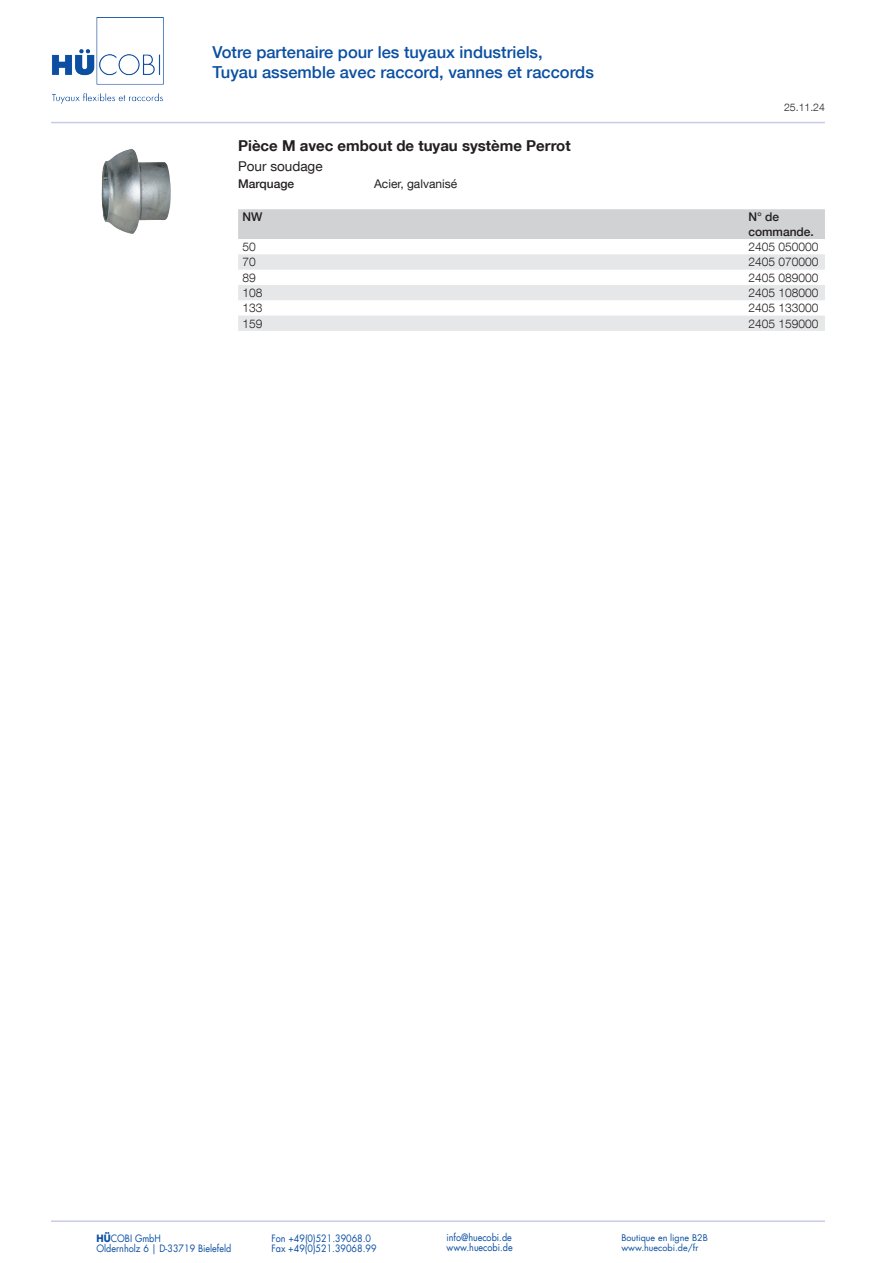
<style>
.page{position:relative;width:893px;height:1263px;background:#fff}
.page>*{position:absolute;margin:0;border:0;box-sizing:border-box;transform-origin:0 0}
.t1{font:500 16.5px/19.8px "Helvetica Neue LT Com";color:#0a4fa2}
.t2{font:700 15px "Helvetica Neue LT Com";color:#231f20}
.t3{font:13.5px "Helvetica Neue LT Com";color:#231f20}
.t4{font:300 12px "Helvetica Neue LT Com";color:#231f20}
.t5{font:500 12px/14.4px "Helvetica Neue LT Com";color:#231f20}
.t6{font:12px "Helvetica Neue LT Com";color:#231f20}
.t7{font:300 10.5px "Helvetica Neue LT Com";color:#231f20}
.t8{font:9.9px "Futura LT";color:#0a4fa2;scale:.91 1}
.t9{font:9px "Futura LT";color:#0a4fa2}
.s1{font-weight:700}
</style>
<div class="page">
<hr style="left:51px;top:122px;width:774px;height:1px;background:#c7cbe6">
<img style="left:52px;top:17px;width:112px;height:87px">
<hr style="left:51px;top:1220px;width:774px;height:2px;background:#c7cbe6">
<div style="left:238px;top:209px;width:587px;height:30px;background:#d1d2d4"></div>
<svg style="left:238px;top:254px;width:587px;height:77px;fill:#e6e7e9"></svg>
<img style="left:101px;top:149px;width:70px;height:85px">
<h1 class="t1" style="left:213px;top:42px;width:383px">Votre partenaire pour les tuyaux industriels,<br>Tuyau assemble avec raccord, vannes et raccords</h1>
<p class="t7" style="left:784px;top:101px;width:42px">25.11.24</p>
<h2 class="t2" style="left:238px;top:136px;width:334px">Pièce M avec embout de tuyau système Perrot</h2>
<h3 class="t3" style="left:238px;top:158px;width:86px">Pour soudage</h3>
<p class="t5" style="left:238px;top:176px;width:58px">Marquage</p>
<p class="t6" style="left:374px;top:176px;width:85px">Acier, galvanisé</p>
<p class="t5" style="left:242px;top:210px;width:21px">NW</p>
<p class="t5" style="left:748px;top:210px;width:67px">N° de commande.</p>
<p class="t4" style="left:242px;top:239px;width:15px">50</p>
<p class="t4" style="left:748px;top:239px;width:72px">2405 050000</p>
<p class="t4" style="left:242px;top:255px;width:15px">70</p>
<p class="t4" style="left:748px;top:255px;width:72px">2405 070000</p>
<p class="t4" style="left:242px;top:270px;width:15px">89</p>
<p class="t4" style="left:748px;top:270px;width:72px">2405 089000</p>
<p class="t4" style="left:242px;top:285px;width:22px">108</p>
<p class="t4" style="left:748px;top:285px;width:72px">2405 108000</p>
<p class="t4" style="left:242px;top:301px;width:22px">133</p>
<p class="t4" style="left:748px;top:301px;width:72px">2405 133000</p>
<p class="t4" style="left:242px;top:316px;width:22px">159</p>
<p class="t4" style="left:748px;top:316px;width:72px">2405 159000</p>
<p class="t8" style="left:97px;top:1232px;width:72px"><span class="s1">HÜ</span>COBI GmbH</p>
<p class="t8" style="left:271px;top:1232px;width:111px">Fon +49(0)521.39068.0</p>
<p class="t8" style="left:446px;top:1231px;width:73px">info@huecobi.de</p>
<p class="t9" style="left:621px;top:1231px;width:88px">Boutique en ligne B2B</p>
<p class="t8" style="left:97px;top:1242px;width:150px">Oldernholz 6 | D-33719 Bielefeld</p>
<p class="t8" style="left:271px;top:1242px;width:117px">Fax +49(0)521.39068.99</p>
<p class="t8" style="left:446px;top:1241px;width:74px">www.huecobi.de</p>
<p class="t9" style="left:621px;top:1242px;width:78px">www.huecobi.de/fr</p>
</div>
